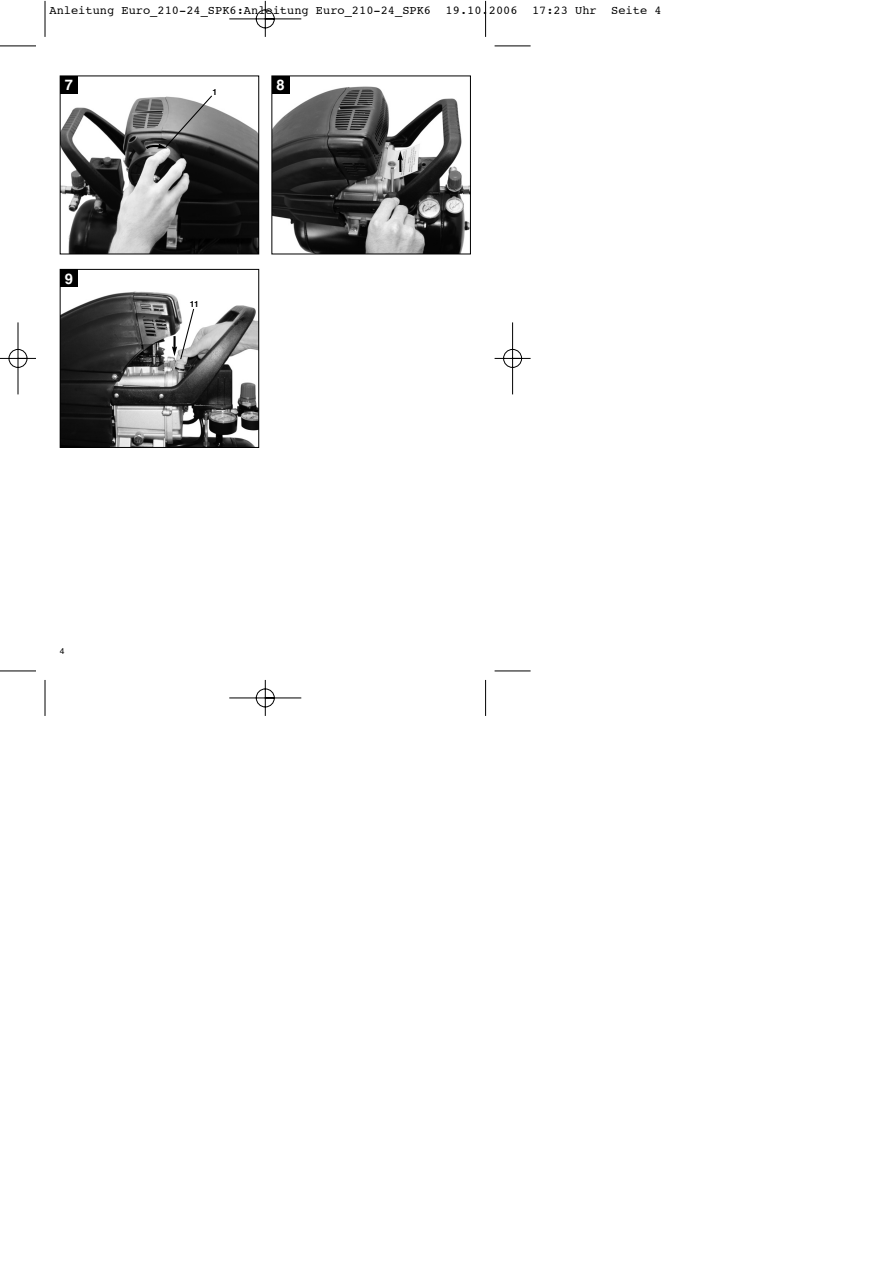
<style>
.page{position:relative;width:893px;height:1263px;background:#fff}
.page>*{position:absolute;margin:0;border:0;box-sizing:border-box;transform-origin:0 0}
.t1{font:700 14.7px "Helvetica";color:#fff}
.t2{font:12px "Courier";color:#000}
.t3{font:700 8.4px "Helvetica";color:#000}
.t4{font:8.4px "Helvetica";color:#000}
</style>
<div class="page">
<svg style="left:0;top:1px;width:531px;height:715px"></svg>
<p class="t2" style="left:50px;top:5px;width:614px">Anleitung Euro_210-24_SPK6:Anleitung Euro_210-24_SPK6 19.10.2006 17:23 Uhr Seite 4</p>
<p class="t1" style="left:65px;top:80px;width:10px">7</p>
<p class="t1" style="left:65px;top:273px;width:10px">9</p>
<p class="t3" style="left:212px;top:89px;width:6px">1</p>
<p class="t1" style="left:276px;top:80px;width:10px">8</p>
<p class="t3" style="left:190px;top:301px;width:10px">11</p>
<p class="t4" style="left:60px;top:648px;width:6px">4</p>
</div>
